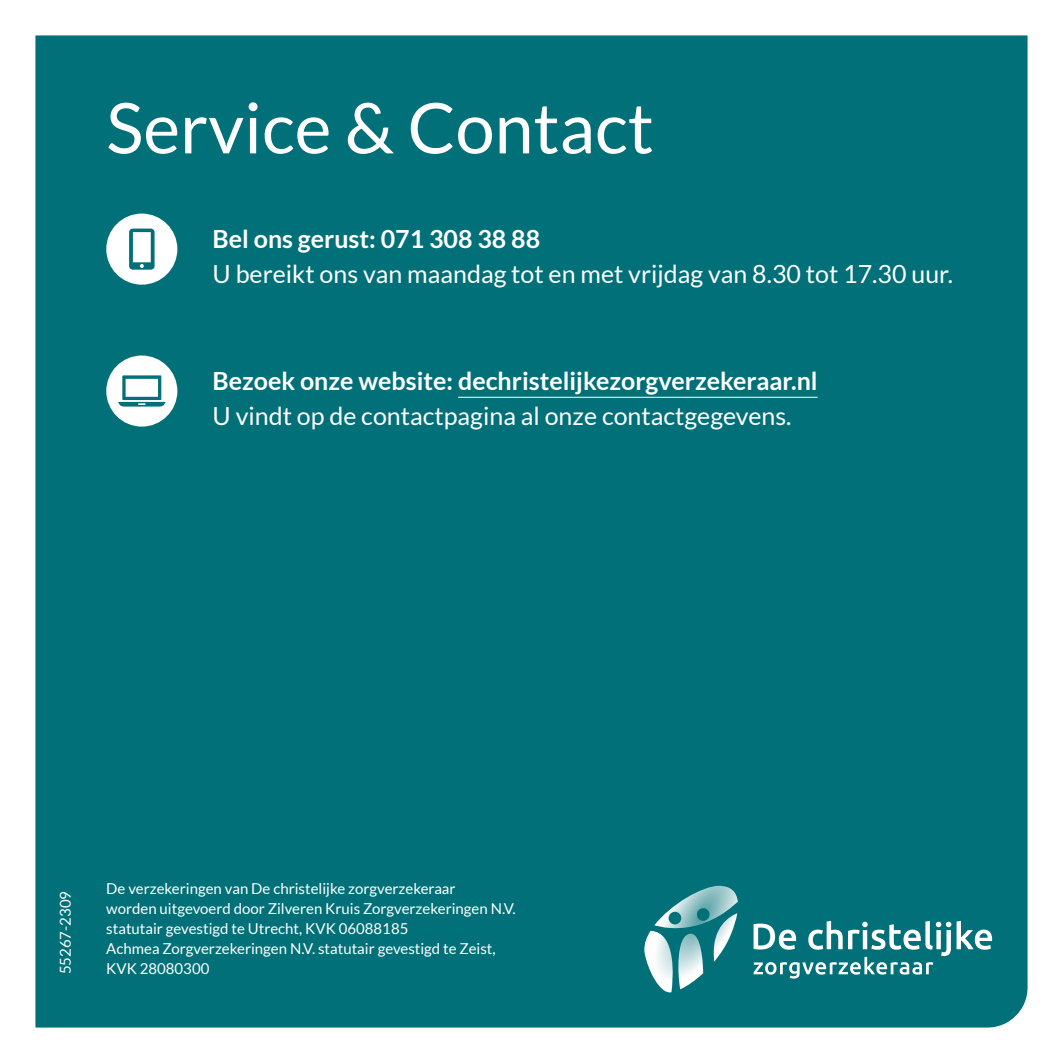
<style>
.page{position:relative;width:1063px;height:1063px;background:#fff}
.page>*{position:absolute;margin:0;border:0;box-sizing:border-box;transform-origin:0 0}
.Hoofdkop_diap{font:70px "Lato";color:#fff}
.Brood_diap{font:25px "Lato";color:#fff}
.PL_Brood_Bold_diap{font:700 25px "Lato";color:#fff}
.KvK-nummers{font:15px/20px "Lato";color:#fff}
.Drukwerknummer{font:15px "Lato";color:#fff}
</style>
<div class="page">
<div style="left:35px;top:35px;width:993px;height:993px;background:#017078"></div>
<hr style="left:458px;top:397px;width:360px;height:1px;background:#fff">
<svg style="left:754px;top:921px;width:197px;height:58px"></svg>
<svg style="left:957px;top:921px;width:35px;height:29px"></svg>
<svg style="left:644px;top:886px;width:94px;height:108px;background:#59a1a6"></svg>
<svg style="left:106px;top:214px;width:71px;height:71px"></svg>
<svg style="left:106px;top:356px;width:71px;height:71px"></svg>
<p class="Hoofdkop_diap" style="left:106px;top:89px;width:549px">Service &amp; Contact</p>
<p class="PL_Brood_Bold_diap" style="left:213px;top:225px;width:329px">Bel ons gerust: 071 308 38 88</p>
<p class="Brood_diap" style="left:213px;top:260px;width:742px">U bereikt ons van maandag tot en met vrijdag van 8.30 tot 17.30 uur.</p>
<p class="PL_Brood_Bold_diap" style="left:213px;top:366px;width:607px">Bezoek onze website: dechristelijkezorgverzekeraar.nl</p>
<p class="Brood_diap" style="left:213px;top:402px;width:580px">U vindt op de contactpagina al onze contactgegevens.</p>
<p class="Drukwerknummer" style="left:57px;top:974px;width:85px;rotate:-90deg">55267-2309</p>
<p class="KvK-nummers" style="left:106px;top:879px;width:411px">De verzekeringen van De christelijke zorgverzekeraar<br>worden uitgevoerd door Zilveren Kruis Zorgverzekeringen N.V. statutair gevestigd te Utrecht, KVK 06088185</p>
<p class="KvK-nummers" style="left:106px;top:939px;width:391px">Achmea Zorgverzekeringen N.V. statutair gevestigd te Zeist,</p>
<p class="KvK-nummers" style="left:106px;top:959px;width:105px">KVK 28080300</p>
</div>
